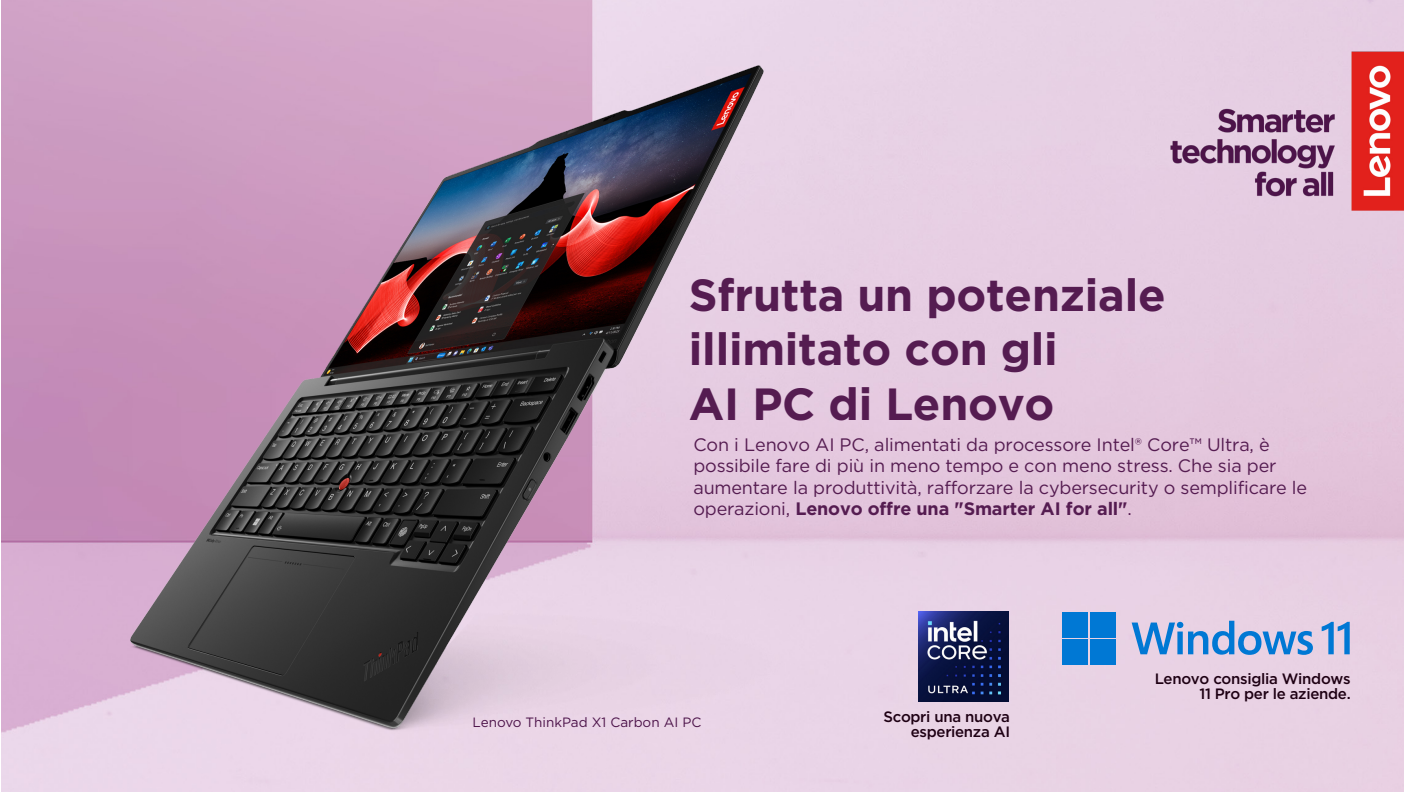
<style>
.page{position:relative;width:1404px;height:792px;background:#fff}
.page>*{position:absolute;margin:0;border:0;box-sizing:border-box;transform-origin:0 0}
.t1{font:700 45px/54.6px "Gotham";letter-spacing:-.005em;color:#551c51}
.t2{font:18px/21px "Gotham";letter-spacing:-.01em;color:#551c51}
.t3{font:500 15px/15px "Gotham";letter-spacing:-.02em;color:#1e0013;text-align:right}
.t4{font:13.5px "Gotham";color:#4d144a}
.s1{font-weight:700}
</style>
<div class="page">
<img style="left:1px;top:0;width:1403px;height:791px">
<img style="left:52px;top:63px;width:840px;height:669px">
<img style="left:1145px;top:25px;width:259px;height:211px">
<div style="left:1063px;top:612px;width:25px;height:25px;background:#0078d4"></div>
<div style="left:1091px;top:612px;width:25px;height:25px;background:#0078d4"></div>
<div style="left:1063px;top:639px;width:25px;height:26px;background:#0078d4"></div>
<div style="left:1091px;top:639px;width:25px;height:26px;background:#0078d4"></div>
<svg style="left:1132px;top:620px;width:181px;height:35px;background:#92b0dd"></svg>
<svg style="left:1322px;top:622px;width:28px;height:32px"></svg>
<img style="left:919px;top:612px;width:90px;height:90px">
<p class="t1" style="left:689px;top:267px;width:478px">Sfrutta un potenziale illimitato con gli<br>AI PC di Lenovo</p>
<p class="t2" style="left:693px;top:434px;width:615px">Con i Lenovo AI PC, alimentati da processore Intel® Core™ Ultra, è possibile fare di più in meno tempo e con meno stress. Che sia per aumentare la produttività, rafforzare la cybersecurity o semplificare le operazioni, <span class="s1">Lenovo offre una "Smarter AI for all"</span>.</p>
<p class="t4" style="left:472px;top:714px;width:230px">Lenovo ThinkPad X1 Carbon AI PC</p>
<p class="t3" style="left:883px;top:708px;width:128px">Scopri una nuova esperienza AI</p>
<p class="t3" style="left:1155px;top:671px;width:198px">Lenovo consiglia Windows<br>11 Pro per le aziende.</p>
</div>
